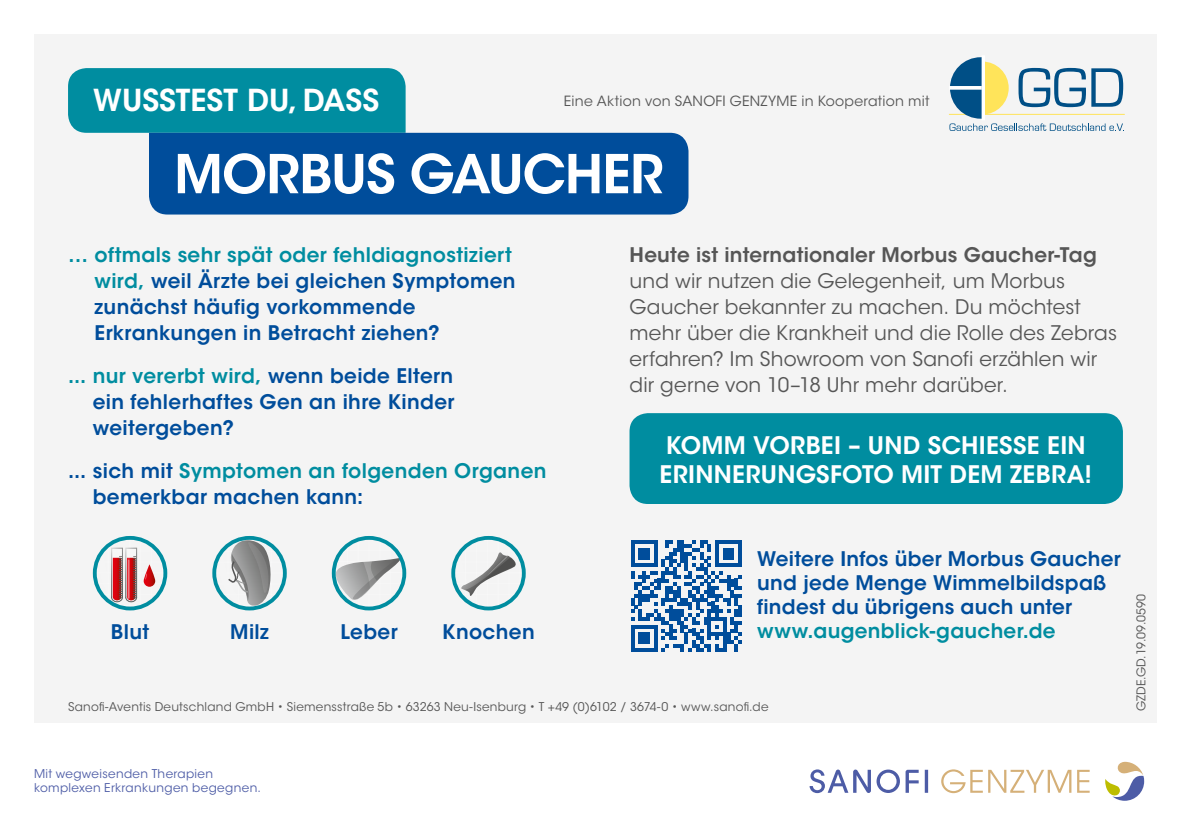
<style>
.page{position:relative;width:1191px;height:840px;background:#fff}
.page>*{position:absolute;margin:0;border:0;box-sizing:border-box;transform-origin:0 0}
.t1{font:600 53px "ITC Avant Garde Std";letter-spacing:-.02em;color:#fff}
.t2{font:600 30px "ITC Avant Garde Std";color:#fff}
.t3{font:600 24px/28.8px "ITC Avant Garde Std";letter-spacing:.01em;color:#fff}
.t4{font:600 20px/26px "ITC Avant Garde Std";letter-spacing:.02em;color:#004d9b}
.t5{font:20px/26px "ITC Avant Garde Std";letter-spacing:.01em;color:#565656}
.t6{font:600 20px "ITC Avant Garde Std";letter-spacing:.015em;color:#565656}
.t7{font:600 20px "ITC Avant Garde Std";letter-spacing:.015em;color:#008da0}
.t8{font:14px "ITC Avant Garde Std";letter-spacing:.02em;color:#565656}
.t9{font:12px "ITC Avant Garde Std";letter-spacing:.02em;color:#565656}
.t10{font:12px/14.4px "ITC Avant Garde Std";letter-spacing:.03em;color:#4d5ca6}
.t11{font:12px "ITC Avant Garde Std";letter-spacing:-.01em;color:#565656}
.s1{color:#008da0}
</style>
<div class="page">
<svg style="left:809px;top:769px;width:119px;height:23px"></svg>
<svg style="left:941px;top:769px;width:148px;height:23px"></svg>
<svg style="left:1105px;top:761px;width:39px;height:39px"></svg>
<div style="left:34px;top:34px;width:1123px;height:687px;background:#f4f4f4"></div>
<svg style="left:949px;top:57px;width:175px;height:74px"></svg>
<svg style="left:981px;top:56px;width:4px;height:64px"></svg>
<svg style="left:949px;top:86px;width:32px;height:4px"></svg>
<div style="left:68px;top:68px;width:337px;height:65px;background:#008da0"></div>
<div style="left:149px;top:133px;width:539px;height:81px;background:#004d9b"></div>
<div style="left:629px;top:413px;width:494px;height:90px;background:#008da0;border-radius:18px"></div>
<svg style="left:631px;top:540px;width:111px;height:111px"></svg>
<hr style="left:460px;top:550px;width:56px;height:1px;background:#fff">
<hr style="left:452px;top:572px;width:70px;height:1px;background:#fff">
<hr style="left:454px;top:583px;width:68px;height:1px;background:#fff">
<hr style="left:455px;top:561px;width:67px;height:1px;background:#fff">
<hr style="left:487px;top:537px;width:1px;height:70px;background:#fff">
<hr style="left:476px;top:539px;width:1px;height:66px;background:#fff">
<hr style="left:465px;top:545px;width:1px;height:55px;background:#fff">
<hr style="left:498px;top:539px;width:1px;height:67px;background:#fff">
<hr style="left:509px;top:545px;width:1px;height:56px;background:#fff">
<svg style="left:454px;top:552px;width:66px;height:55px"></svg>
<div style="left:451px;top:535px;width:75px;height:75px;border:4px solid #008da0;border-radius:50%"></div>
<hr style="left:342px;top:550px;width:54px;height:1px;background:#fff">
<hr style="left:347px;top:544px;width:1px;height:55px;background:#fff">
<hr style="left:369px;top:537px;width:1px;height:70px;background:#fff">
<hr style="left:358px;top:539px;width:1px;height:67px;background:#fff">
<hr style="left:379px;top:539px;width:1px;height:67px;background:#fff">
<hr style="left:390px;top:544px;width:1px;height:55px;background:#fff">
<svg style="left:334px;top:555px;width:70px;height:51px"></svg>
<div style="left:332px;top:535px;width:74px;height:75px;border:4px solid #008da0;border-radius:50%"></div>
<hr style="left:215px;top:572px;width:69px;height:1px;background:#fff">
<hr style="left:222px;top:594px;width:55px;height:1px;background:#fff">
<hr style="left:216px;top:583px;width:67px;height:1px;background:#fff">
<hr style="left:216px;top:561px;width:67px;height:1px;background:#fff">
<hr style="left:222px;top:550px;width:55px;height:1px;background:#fff">
<svg style="left:217px;top:540px;width:55px;height:69px"></svg>
<div style="left:212px;top:535px;width:75px;height:75px;border:4px solid #008da0;border-radius:50%"></div>
<hr style="left:103px;top:550px;width:54px;height:1px;background:#fff">
<hr style="left:119px;top:539px;width:1px;height:66px;background:#fff">
<hr style="left:108px;top:545px;width:1px;height:55px;background:#fff">
<hr style="left:95px;top:572px;width:70px;height:1px;background:#fff">
<hr style="left:97px;top:583px;width:66px;height:1px;background:#fff">
<hr style="left:103px;top:594px;width:54px;height:1px;background:#fff">
<hr style="left:97px;top:561px;width:66px;height:1px;background:#fff">
<hr style="left:129px;top:537px;width:1px;height:70px;background:#fff">
<hr style="left:140px;top:539px;width:1px;height:66px;background:#fff">
<hr style="left:151px;top:545px;width:1px;height:55px;background:#fff">
<svg style="left:144px;top:564px;width:11px;height:22px"></svg>
<div style="left:93px;top:535px;width:74px;height:75px;border:4px solid #008da0;border-radius:50%"></div>
<svg style="left:97px;top:547px;width:50px;height:60px"></svg>
<h2 class="t2" style="left:93px;top:81px;width:287px">WUSSTEST DU, DASS</h2>
<h1 class="t1" style="left:174px;top:140px;width:491px">MORBUS GAUCHER</h1>
<p class="t8" style="left:563px;top:92px;width:367px">Eine Aktion von SANOFI GENZYME in Kooperation mit</p>
<p class="t4" style="left:94px;top:241px;width:422px;text-indent:-26px"><span class="s1">… oftmals sehr spät oder fehldiagnostiziert wird,</span> weil Ärzte bei gleichen Symptomen zunächst häufig vorkommende Erkrankungen in Betracht ziehen?</p>
<p class="t4" style="left:93px;top:362px;width:363px;text-align:justify;text-indent:-25px"><span class="s1">... nur vererbt wird,</span> wenn beide Eltern ein fehlerhaftes Gen an ihre Kinder weitergeben?</p>
<p class="t4" style="left:93px;top:457px;width:455px;text-indent:-25px">... sich mit <span class="s1">Symptomen an folgenden Organen </span>bemerkbar machen kann:</p>
<p class="t6" style="left:629px;top:241px;width:469px">Heute ist internationaler Morbus Gaucher-Tag</p>
<p class="t5" style="left:629px;top:267px;width:489px">und wir nutzen die Gelegenheit, um Morbus Gaucher bekannter zu machen. Du möchtest mehr über die Krankheit und die Rolle des Zebras erfahren? Im Showroom von Sanofi erzählen wir dir gerne von 10–18 Uhr mehr darüber.</p>
<p class="t3" style="left:659px;top:430px;width:434px">KOMM VORBEI – UND SCHIESSE EIN<br>ERINNERUNGSFOTO MIT DEM ZEBRA!</p>
<p class="t4" style="left:757px;top:546px;width:365px;line-height:24px">Weitere Infos über Morbus Gaucher und jede Menge Wimmelbildspaß findest du übrigens auch unter</p>
<p class="t4" style="left:111px;top:618px;width:40px">Blut</p>
<p class="t4" style="left:230px;top:618px;width:40px">Milz</p>
<p class="t4" style="left:340px;top:618px;width:59px">Leber</p>
<p class="t4" style="left:442px;top:618px;width:94px">Knochen</p>
<p class="t7" style="left:757px;top:617px;width:300px">www.augenblick-gaucher.de</p>
<p class="t9" style="left:68px;top:698px;width:702px">Sanofi-Aventis Deutschland GmbH • Siemensstraße 5b • 63263 Neu-Isenburg • T +49 (0)6102 / 3674-0 • www.sanofi.de</p>
<p class="t11" style="left:1134px;top:710px;width:118px;rotate:-90deg">GZDE.GD.19.09.0590</p>
<p class="t10" style="left:34px;top:765px;width:228px">Mit wegweisenden Therapien komplexen Erkrankungen begegnen.</p>
</div>
